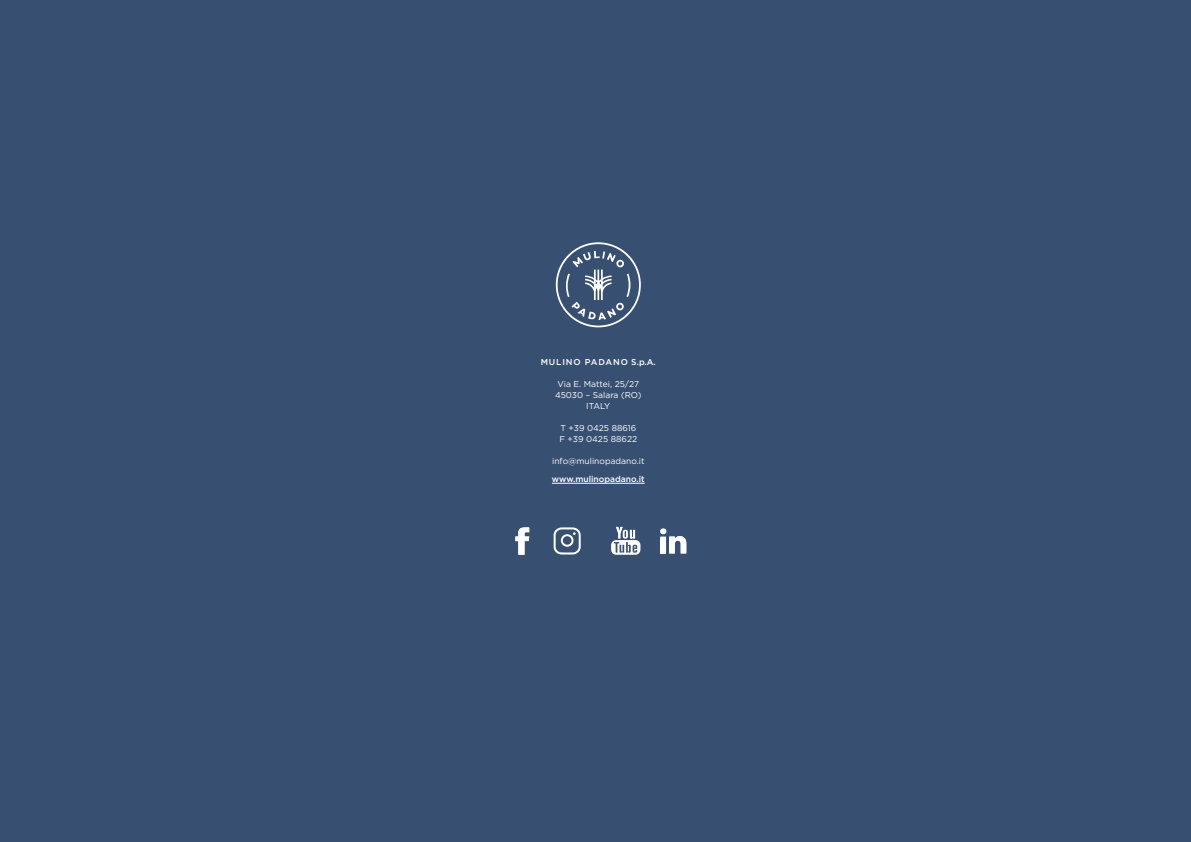
<style>
.page{position:relative;width:1191px;height:842px;background:#375072}
.page>*{position:absolute;margin:0;border:0;box-sizing:border-box;transform-origin:0 0}
.t1{font:8.5px/11px "Gotham HTF";color:#fff;text-align:center}
.t2{font:500 8.5px "Gotham HTF";color:#fff}
.t3{font:500 8.5px "Gotham HTF";letter-spacing:.1em;color:#fff}
</style>
<div class="page">
<svg style="left:660px;top:528px;width:26px;height:25px"></svg>
<div style="left:660px;top:537px;width:6px;height:16px;background:#fff"></div>
<hr style="left:552px;top:483px;width:93px;height:1px;background:#fff">
<svg style="left:556px;top:242px;width:85px;height:85px"></svg>
<svg style="left:515px;top:527px;width:14px;height:28px"></svg>
<svg style="left:553px;top:527px;width:28px;height:27px"></svg>
<svg style="left:611px;top:527px;width:29px;height:28px"></svg>
<p class="t3" style="left:541px;top:357px;width:117px">MULINO PADANO S.p.A.</p>
<p class="t1" style="left:555px;top:378px;width:88px">Via E. Mattei, 25/27<br>45030 – Salara (RO)<br>ITALY</p>
<p class="t1" style="left:559px;top:422px;width:79px;text-align:left">T +39 0425 88616<br>F +39 0425 88622</p>
<p class="t1" style="left:552px;top:455px;width:94px">info@mulinopadano.it</p>
<p class="t2" style="left:552px;top:474px;width:94px">www.mulinopadano.it</p>
</div>
